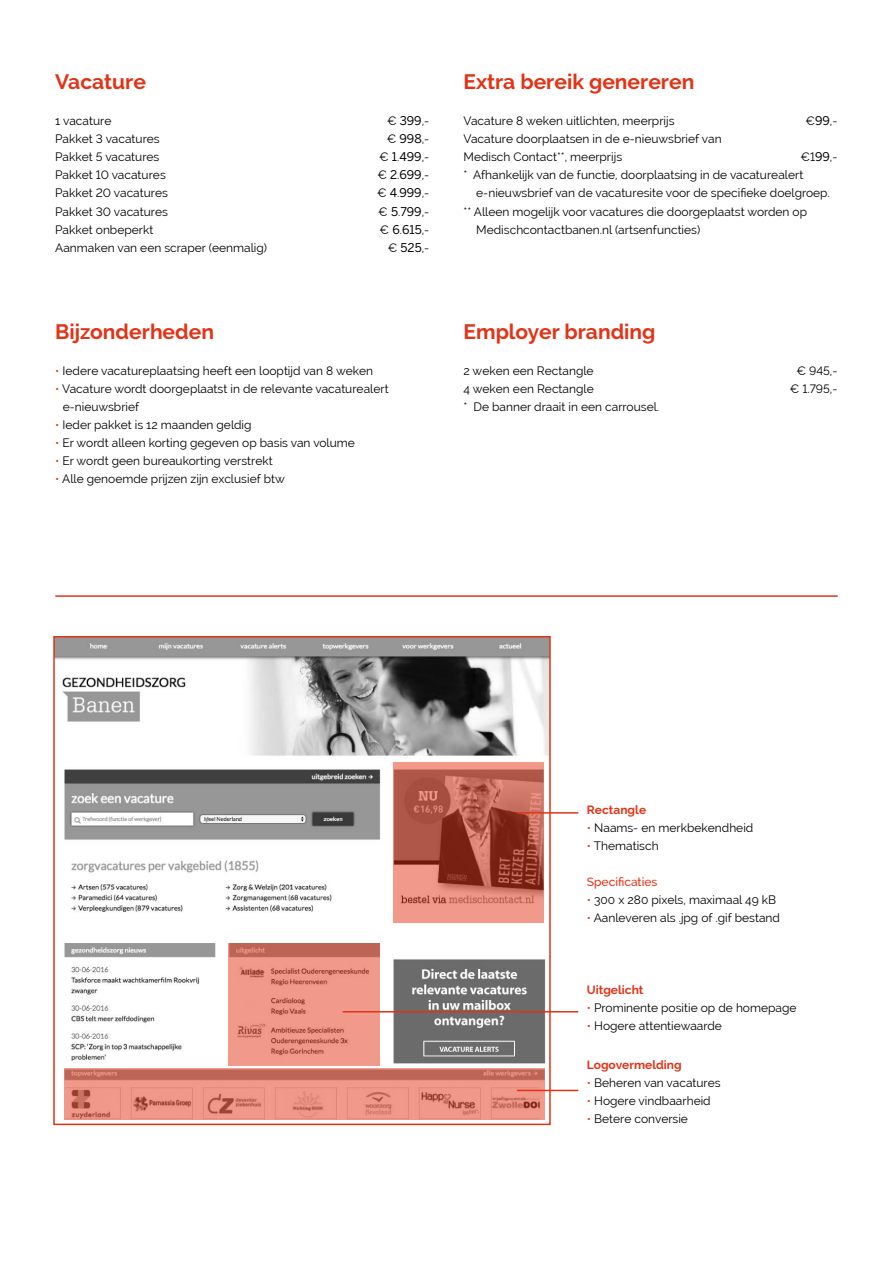
<style>
.page{position:relative;width:893px;height:1263px;background:#fff}
.page>*{position:absolute;margin:0;border:0;box-sizing:border-box;transform-origin:0 0}
.t1{font:700 21px "Raleway";color:#e33317}
.t2{font:12px/18px "Raleway";color:#000}
.t3{font:700 12px "Raleway";color:#e33317}
.t4{font:500 12px "Raleway";color:#e33317}
.s1{font-family:"Benton Sans"}
.s2{color:#e33317}
</style>
<div class="page">
<img style="left:56px;top:639px;width:492px;height:453px">
<div style="left:53px;top:636px;width:498px;height:489px;border:2px solid #e33317"></div>
<svg style="left:393px;top:762px;width:151px;height:161px;background:#bc6456"></svg>
<svg style="left:229px;top:943px;width:151px;height:122px;background:#e48c7e"></svg>
<svg style="left:64px;top:1068px;width:481px;height:52px;background:#e0887a"></svg>
<hr style="left:517px;top:812px;width:61px;height:2px;background:#e33317">
<hr style="left:517px;top:1090px;width:61px;height:1px;background:#e33317">
<hr style="left:343px;top:1011px;width:235px;height:1px;background:#e33317">
<hr style="left:55px;top:595px;width:783px;height:2px;background:#e33317">
<h1 class="t1" style="left:55px;top:70px;width:92px">Vacature</h1>
<p class="t2" style="left:55px;top:112px;width:58px">1 vacature</p>
<p class="t2" style="left:387px;top:112px;width:44px">€ <span class="s1">399</span>,-</p>
<p class="t2" style="left:55px;top:130px;width:106px">Pakket 3 vacatures</p>
<p class="t2" style="left:387px;top:130px;width:44px">€ <span class="s1">998</span>,-</p>
<p class="t2" style="left:55px;top:148px;width:106px">Pakket 5 vacatures</p>
<p class="t2" style="left:379px;top:148px;width:52px">€ <span class="s1">1</span>.<span class="s1">499</span>,-</p>
<p class="t2" style="left:55px;top:166px;width:112px">Pakket 10 vacatures</p>
<p class="t2" style="left:377px;top:166px;width:53px">€ <span class="s1">2</span>.<span class="s1">699</span>,-</p>
<p class="t2" style="left:55px;top:184px;width:114px">Pakket 20 vacatures</p>
<p class="t2" style="left:377px;top:184px;width:54px">€ <span class="s1">4</span>.<span class="s1">999</span>,-</p>
<p class="t2" style="left:55px;top:202px;width:114px">Pakket 30 vacatures</p>
<p class="t2" style="left:378px;top:202px;width:52px">€ <span class="s1">5</span>.<span class="s1">799</span>,-</p>
<p class="t2" style="left:55px;top:220px;width:100px">Pakket onbeperkt</p>
<p class="t2" style="left:380px;top:220px;width:51px">€ <span class="s1">6</span>.<span class="s1">615</span>,-</p>
<p class="t2" style="left:55px;top:238px;width:213px">Aanmaken van een scraper (eenmalig)</p>
<p class="t2" style="left:388px;top:238px;width:43px">€ <span class="s1">525</span>,-</p>
<h1 class="t1" style="left:55px;top:319px;width:160px">Bijzonderheden</h1>
<p class="t2" style="left:55px;top:361px;width:319px"><span class="s2">•</span> Iedere vacatureplaatsing heeft een looptijd van 8 weken</p>
<p class="t2" style="left:63px;top:379px;width:327px;text-indent:-7px"><span class="s2">•</span> Vacature wordt doorgeplaatst in de relevante vacaturealert e-nieuwsbrief</p>
<p class="t2" style="left:55px;top:415px;width:198px"><span class="s2">•</span> Ieder pakket is 12 maanden geldig</p>
<p class="t2" style="left:55px;top:433px;width:301px"><span class="s2">•</span> Er wordt alleen korting gegeven op basis van volume</p>
<p class="t2" style="left:55px;top:451px;width:219px"><span class="s2">•</span> Er wordt geen bureaukorting verstrekt</p>
<p class="t2" style="left:55px;top:469px;width:231px"><span class="s2">•</span> Alle genoemde prijzen zijn exclusief btw</p>
<h1 class="t1" style="left:463px;top:70px;width:232px">Extra bereik genereren</h1>
<p class="t2" style="left:463px;top:112px;width:213px">Vacature 8 weken uitlichten, meerprijs</p>
<p class="t2" style="left:805px;top:112px;width:34px">€<span class="s1">99</span>,-</p>
<p class="t2" style="left:463px;top:130px;width:260px">Vacature doorplaatsen in de e-nieuwsbrief van<br>Medisch Contact**, meerprijs</p>
<p class="t2" style="left:463px;top:148px;width:375px;text-indent:337px">€1<span class="s1">99</span>,- * Afhankelijk van de functie, doorplaatsing in de vacaturealert</p>
<p class="t2" style="left:476px;top:184px;width:355px">e-nieuwsbrief van de vacaturesite voor de specifieke doelgroep.</p>
<p class="t2" style="left:463px;top:202px;width:345px">** Alleen mogelijk voor vacatures die doorgeplaatst worden op</p>
<p class="t2" style="left:476px;top:220px;width:226px">Medischcontactbanen.nl (artsenfuncties)</p>
<h1 class="t1" style="left:463px;top:319px;width:194px">Employer branding</h1>
<p class="t2" style="left:463px;top:361px;width:132px">2 weken een Rectangle</p>
<p class="t2" style="left:796px;top:361px;width:43px">€ 945,-</p>
<p class="t2" style="left:463px;top:379px;width:132px">4 weken een Rectangle</p>
<p class="t2" style="left:790px;top:379px;width:49px">€ 1.795,-</p>
<p class="t2" style="left:463px;top:397px;width:197px">* De banner draait in een carrousel.</p>
<p class="t3" style="left:587px;top:803px;width:61px">Rectangle</p>
<p class="t2" style="left:587px;top:819px;width:168px"><span class="s2">•</span> Naams- en merkbekendheid</p>
<p class="t2" style="left:587px;top:837px;width:73px"><span class="s2">•</span> Thematisch</p>
<p class="t4" style="left:587px;top:875px;width:72px">Specificaties</p>
<p class="t2" style="left:587px;top:891px;width:191px"><span class="s2">•</span> 300 x 280 pixels, maximaal 49 kB</p>
<p class="t2" style="left:587px;top:909px;width:195px"><span class="s2">•</span> Aanleveren als .jpg of .gif bestand</p>
<p class="t3" style="left:587px;top:983px;width:58px">Uitgelicht</p>
<p class="t2" style="left:587px;top:999px;width:211px"><span class="s2">•</span> Prominente positie op de homepage</p>
<p class="t2" style="left:587px;top:1017px;width:137px"><span class="s2">•</span> Hogere attentiewaarde</p>
<p class="t3" style="left:587px;top:1058px;width:96px">Logovermelding</p>
<p class="t2" style="left:587px;top:1074px;width:135px"><span class="s2">•</span> Beheren van vacatures</p>
<p class="t2" style="left:587px;top:1092px;width:125px"><span class="s2">•</span> Hogere vindbaarheid</p>
<p class="t2" style="left:587px;top:1110px;width:103px"><span class="s2">•</span> Betere conversie</p>
</div>
